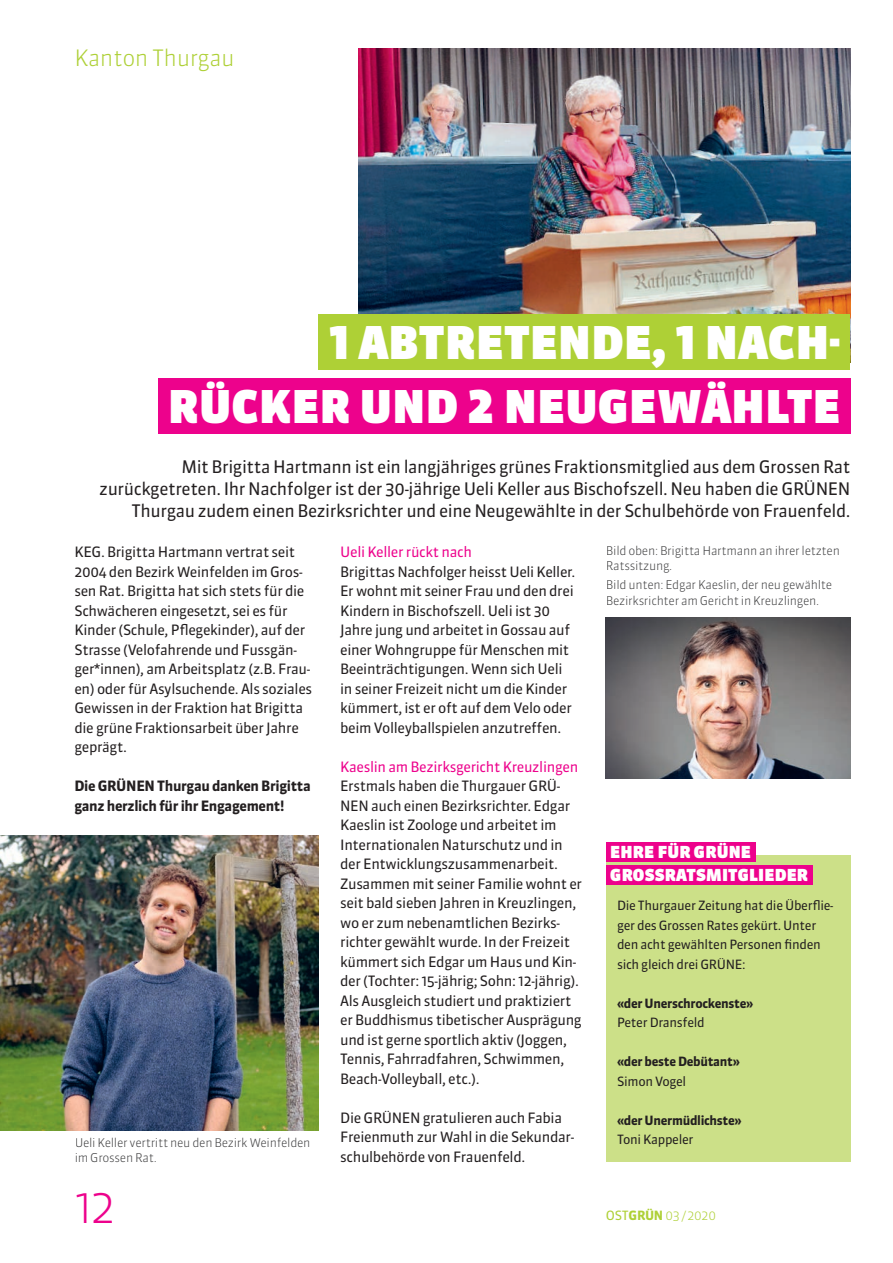
<style>
.page{position:relative;width:893px;height:1263px;background:#fff}
.page>*{position:absolute;margin:0;border:0;box-sizing:border-box;transform-origin:0 0}
.t1{font:900 45px "Sanuk OT";letter-spacing:.01em;color:#fff}
.t2{font:300 45px "Sanuk OT";color:#ed028c}
.t3{font:300 22.5px "Sanuk OT";letter-spacing:-.025em;color:#aed036}
.t4{font:17.25px/22.2px "Sanuk OT";letter-spacing:-.025em;color:#231f20;text-align:right}
.t5{font:900 16.5px/23.1px "Sanuk OT";letter-spacing:.01em;color:#fff}
.t6{font:14.25px/19.5px "Sanuk OT";letter-spacing:-.025em;color:#231f20}
.t7{font:700 14.25px/19.5px "Sanuk OT";letter-spacing:-.025em;color:#231f20}
.t8{font:14.25px "Sanuk OT";letter-spacing:-.025em;color:#ed028c}
.t9{font:12.75px/19.5px "Sanuk OT";letter-spacing:-.025em;color:#231f20}
.t10{font:700 12.75px "Sanuk OT";letter-spacing:-.025em;color:#231f20}
.t11{font:300 12.75px "Sanuk OT";letter-spacing:-.025em;color:#aed036}
.t12{font:300 12px/15px "Sanuk OT";letter-spacing:-.025em;color:#3f3f40}
.s1{font-weight:400}
.s2{font-weight:700}
</style>
<div class="page">
<img style="left:358px;top:49px;width:492px;height:266px">
<div style="left:158px;top:378px;width:692px;height:56px;background:#ed028c"></div>
<div style="left:318px;top:315px;width:532px;height:55px;background:#aed036"></div>
<img style="left:0;top:836px;width:319px;height:295px">
<div style="left:606px;top:855px;width:244px;height:306px;background:#cce088"></div>
<div style="left:606px;top:842px;width:149px;height:20px;background:#ed028c"></div>
<div style="left:606px;top:865px;width:206px;height:20px;background:#ed028c"></div>
<img style="left:606px;top:617px;width:244px;height:162px">
<h2 class="t3" style="left:74px;top:44px;width:162px">Kanton Thurgau</h2>
<h1 class="t1" style="left:328px;top:315px;width:514px">1 ABTRETENDE, 1 NACH-</h1>
<h1 class="t1" style="left:168px;top:378px;width:674px">RÜCKER UND 2 NEUGEWÄHLTE</h1>
<p class="t4" style="left:99px;top:455px;width:753px">Mit Brigitta Hartmann ist ein langjähriges grünes Fraktionsmitglied aus dem Grossen Rat zurückgetreten. Ihr Nachfolger ist der 30-jährige Ueli Keller aus Bischofszell. Neu haben die GRÜNEN<br>Thurgau zudem einen Bezirksrichter und eine Neugewählte in der Schulbehörde von Frauenfeld.</p>
<p class="t6" style="left:74px;top:542px;width:239px">KEG. Brigitta Hartmann vertrat seit 2004 den Bezirk Weinfelden im Gros&shy;sen Rat. Brigitta hat sich stets für die Schwächeren eingesetzt, sei es für Kinder (Schule, Pflegekinder), auf der Strasse (Velofahrende und Fussgän&shy;ger*innen), am Arbeitsplatz (z.B. Frau&shy;en) oder für Asylsuchende. Als soziales Gewissen in der Fraktion hat Brigitta die grüne Fraktionsarbeit über Jahre geprägt.</p>
<p class="t7" style="left:74px;top:776px;width:238px">Die GRÜNEN Thurgau danken Brigitta ganz herzlich für ihr Engagement!</p>
<p class="t12" style="left:75px;top:1135px;width:237px">Ueli Keller vertritt neu den Bezirk Weinfelden im Grossen Rat.</p>
<h1 class="t2" style="left:75px;top:1179px;width:42px">12</h1>
<p class="t8" style="left:340px;top:543px;width:133px">Ueli Keller rückt nach</p>
<p class="t6" style="left:340px;top:562px;width:237px">Brigittas Nachfolger heisst Ueli Keller.<br>Er wohnt mit seiner Frau und den drei Kindern in Bischofszell. Ueli ist 30<br>Jahre jung und arbeitet in Gossau auf einer Wohngruppe für Menschen mit Beeinträchtigungen. Wenn sich Ueli in seiner Freizeit nicht um die Kinder kümmert, ist er oft auf dem Velo oder beim Volleyballspielen anzutreffen.</p>
<p class="t8" style="left:340px;top:758px;width:240px">Kaeslin am Bezirksgericht Kreuzlingen</p>
<p class="t6" style="left:340px;top:776px;width:243px">Erstmals haben die Thurgauer GRÜ-NEN auch einen Bezirksrichter. Edgar Kaeslin ist Zoologe und arbeitet im Internationalen Naturschutz und in der Entwicklungszusammenarbeit.<br>Zusammen mit seiner Familie wohnt er seit bald sieben Jahren in Kreuzlingen, wo er zum nebenamtlichen Bezirks&shy;richter gewählt wurde. In der Freizeit kümmert sich Edgar um Haus und Kin&shy;der (Tochter: 15-jährig; Sohn: 12-jährig).<br>Als Ausgleich studiert und praktiziert er Buddhismus tibetischer Ausprägung und ist gerne sportlich aktiv (Joggen, Tennis, Fahrradfahren, Schwimmen, Beach-Volleyball, etc.).</p>
<p class="t6" style="left:340px;top:1108px;width:236px">Die GRÜNEN gratulieren auch Fabia<br>Freienmuth zur Wahl in die Sekundar&shy;schulbehörde von Frauenfeld.</p>
<p class="t12" style="left:606px;top:543px;width:235px">Bild oben: Brigitta Hartmann an ihrer letzten<br>Ratssitzung.</p>
<p class="t12" style="left:606px;top:578px;width:228px">Bild unten: Edgar Kaeslin, der neu gewählte<br>Bezirksrichter am Gericht in Kreuzlingen.</p>
<p class="t5" style="left:610px;top:841px;width:199px">EHRE FÜR GRÜNE<br>GROSSRATSMITGLIEDER</p>
<p class="t9" style="left:617px;top:896px;width:218px">Die Thurgauer Zeitung hat die Überflie&shy;ger des Grossen Rates gekürt. Unter den acht gewählten Personen finden sich gleich drei GRÜNE:</p>
<p class="t10" style="left:617px;top:995px;width:138px">«der Unerschrockenste»</p>
<p class="t9" style="left:617px;top:1013px;width:89px">Peter Dransfeld</p>
<p class="t10" style="left:617px;top:1054px;width:124px">«der beste Debütant»</p>
<p class="t9" style="left:617px;top:1071px;width:71px">Simon Vogel</p>
<p class="t10" style="left:617px;top:1112px;width:126px">«der Unermüdlichste»</p>
<p class="t9" style="left:617px;top:1130px;width:78px">Toni Kappeler</p>
<p class="t11" style="left:606px;top:1207px;width:112px"><span class="s1">OST</span><span class="s2">GRÜN</span> 03 / 2020</p>
</div>
